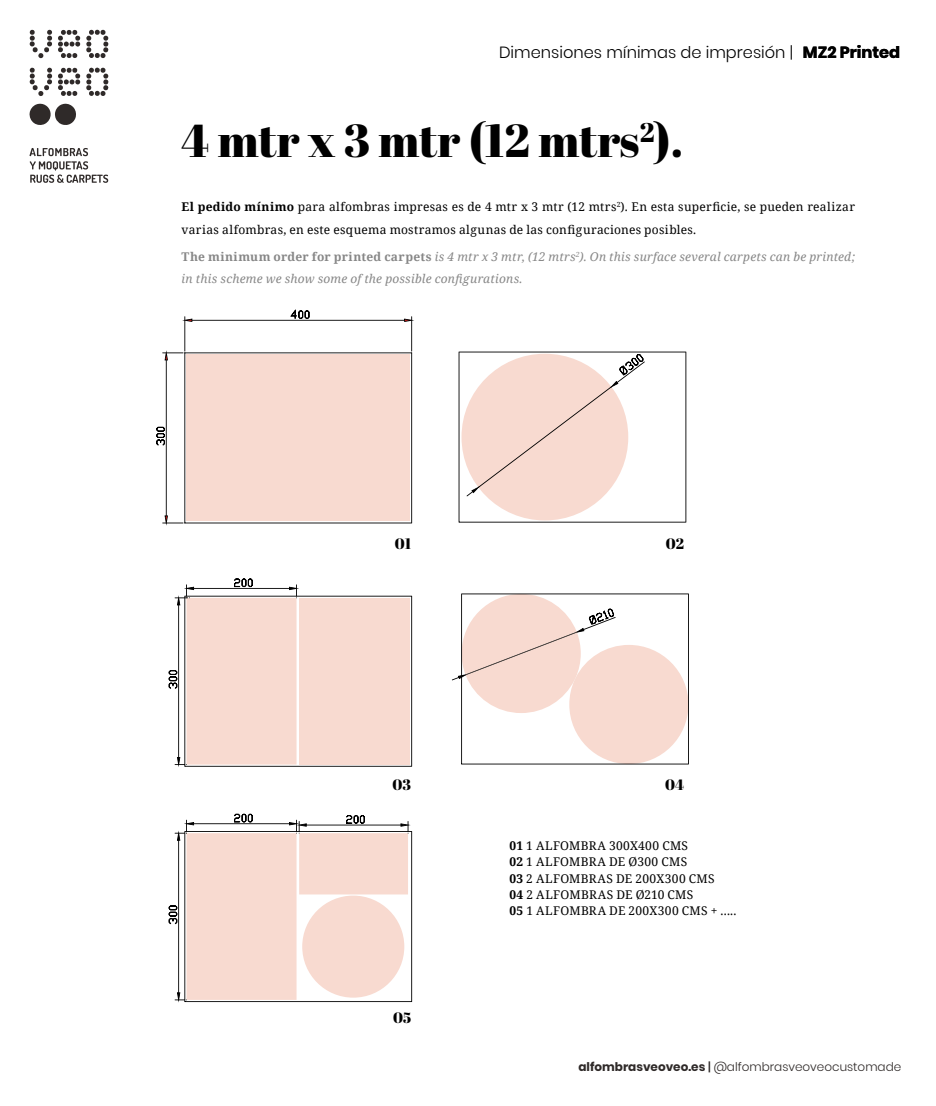
<style>
.page{position:relative;width:936px;height:1106px;background:#fff}
.page>*{position:absolute;margin:0;border:0;box-sizing:border-box;transform-origin:0 0}
.t1{font:46.2px "Abril Fatface";letter-spacing:-.005em;color:#000}
.t2{font:300 16.2px "Poppins";color:#000}
.t3{font:700 16.2px "Poppins";color:#000}
.t4{font:15px "Abril Fatface";color:#000}
.t5{font:12px/16.2px "Noto Serif";letter-spacing:.025em;color:#000}
.t6{font:italic 12px/22.5px "Noto Serif";letter-spacing:.015em;color:#878787}
.t7{font:300 12px "Poppins";color:#2f2a29}
.s1{font-weight:700}
.s2{font-weight:700;font-style:normal}
.s3{font-weight:500}
</style>
<div class="page">
<svg style="left:29px;top:29px;width:80px;height:154px"></svg>
<hr style="left:184px;top:316px;width:1px;height:35px;background:#000">
<hr style="left:411px;top:316px;width:1px;height:35px;background:#000">
<hr style="left:191px;top:320px;width:214px;height:1px;background:#000">
<svg style="left:182px;top:318px;width:10px;height:4px"></svg>
<svg style="left:290px;top:309px;width:20px;height:10px"></svg>
<svg style="left:404px;top:318px;width:10px;height:4px"></svg>
<svg style="left:156px;top:350px;width:256px;height:175px;background:#f3dad2"></svg>
<svg style="left:168px;top:813px;width:244px;height:189px"></svg>
<svg style="left:452px;top:593px;width:237px;height:171px"></svg>
<svg style="left:458px;top:351px;width:228px;height:171px"></svg>
<svg style="left:168px;top:578px;width:244px;height:189px;background:#f2dad2"></svg>
<h2 class="t2" style="left:499px;top:42px;width:295px">Dimensiones mínimas de impresión |</h2>
<h2 class="t3" style="left:802px;top:42px;width:99px">MZ2 Printed</h2>
<h1 class="t1" style="left:181px;top:108px;width:503px">4 mtr x 3 mtr (12 mtrs<sup>2</sup>).</h1>
<p class="t5" style="left:181px;top:195px;width:675px;line-height:22.5px"><span class="s1">El pedido mínimo</span> para alfombras impresas es de 4 mtr x 3 mtr (12 mtrs<sup>2</sup>). En esta superficie, se pueden realizar varias alfombras, en este esquema mostramos algunas de las configuraciones posibles.</p>
<p class="t6" style="left:181px;top:245px;width:675px"><span class="s2">The minimum order for printed carpets</span> is 4 mtr x 3 mtr, (12 mtrs<sup>2</sup>). On this surface several carpets can be printed; in this scheme we show some of the possible configurations.</p>
<p class="t4" style="left:395px;top:533px;width:18px">01</p>
<p class="t4" style="left:392px;top:774px;width:20px">03</p>
<p class="t4" style="left:393px;top:1006px;width:20px">05</p>
<p class="t4" style="left:666px;top:533px;width:20px">02</p>
<p class="t4" style="left:665px;top:774px;width:21px">04</p>
<p class="t5" style="left:509px;top:837px;width:228px"><span class="s1">01</span> 1 ALFOMBRA 300X400 CMS<br><span class="s1">02</span> 1 ALFOMBRA DE Ø300 CMS<br><span class="s1">03</span> 2 ALFOMBRAS DE 200X300 CMS<br><span class="s1">04</span> 2 ALFOMBRAS DE Ø210 CMS<br><span class="s1">05</span> 1 ALFOMBRA DE 200X300 CMS + .....</p>
<p class="t7" style="left:578px;top:1059px;width:324px"><span class="s1">alfombrasveoveo.es</span> <span class="s3">|</span> @alfombrasveoveocustomade</p>
</div>
